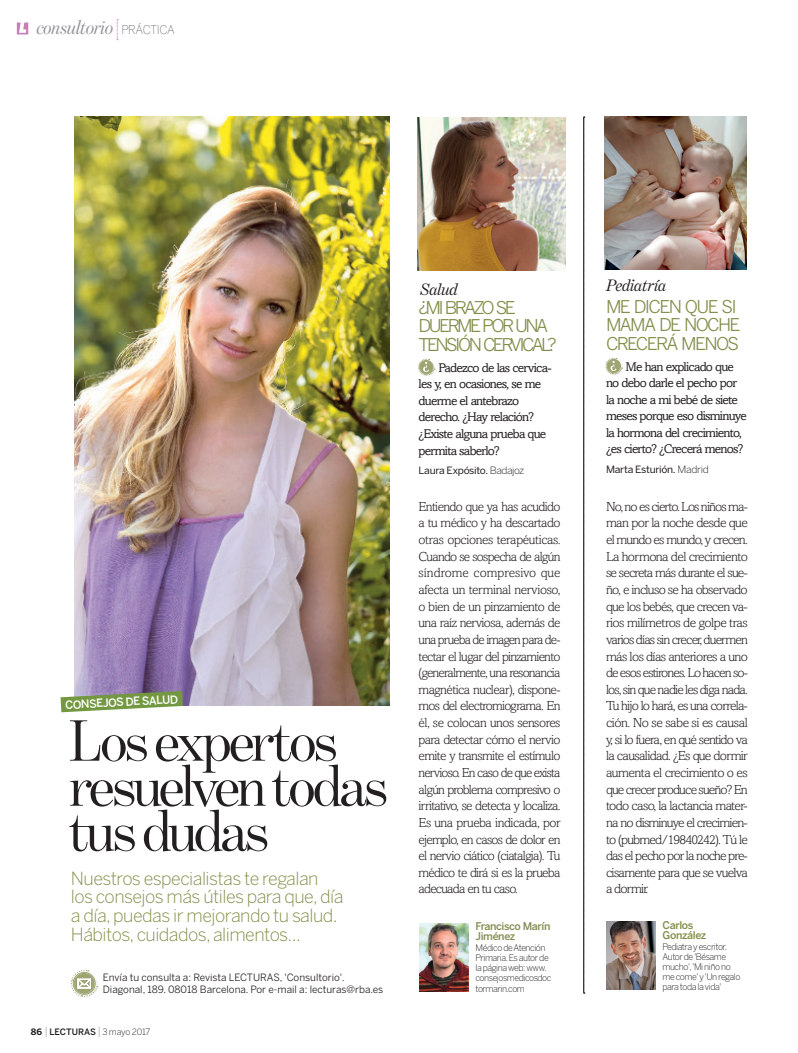
<style>
.page{position:relative;width:798px;height:1053px;background:#fff}
.page>*{position:absolute;margin:0;border:0;box-sizing:border-box;transform-origin:0 0}
.t1{font:58.88px/45px "Benton Modern Roman Disp";letter-spacing:-.04em;color:#231f20}
.t2{font:20px "Benton Modern Italic Disp";letter-spacing:-.015em;color:#939598}
.t3{font:300 18px/18.8px "Benton Sans";letter-spacing:-.03em;color:#848e4a}
.NUEVO_TEXTO_AMASIS_R{font:17.5px/18.8px "Benton Gothic";letter-spacing:-.145em;color:#848e4a}
.NUEVO_TEXTO_AMASIS_R-2{font:17.5px/18.8px "Benton Gothic";letter-spacing:-.095em;color:#848e4a}
.t4{font:italic 16.75px "Benton Modern One";letter-spacing:-.025em;color:#231f20}
.NUEVO_TEXTO_AMASIS_R-3{font:300 13.12px/16.6px "Amasis MT Std";letter-spacing:-.055em;color:#231f20;text-align:justify}
._2_5{font:300 13.12px/16.6px "Amasis MT Std";letter-spacing:-.06em;color:#231f20;text-align:justify}
.NUEVO_TEXTO_AMASIS_R-4{font:12.62px/16.5px "Amasis";letter-spacing:-.06em;color:#231f20}
.t5{font:500 11.25px "Benton Sans";color:#fff}
.solidaridadNombreE{font:500 10.62px/10px "Benton Sans";letter-spacing:-.035em;color:#858d52}
.solidaridadNombreE-2{font:500 10.62px/10px "Benton Sans";letter-spacing:-.035em;color:#848e4a}
.t6{font:10px/12.5px "Benton Sans";color:#231f20}
.NUEVO_TEXTO_AMASIS_R-5{font:10px "Benton Sans";letter-spacing:-.03em;color:#231f20}
.SolidaridadCargoEx{font:300 9px/10px "Benton Sans";letter-spacing:-.05em;color:#231f20}
.t7{font:300 8.75px "Benton Sans";letter-spacing:-.03em;color:#231f20}
.s1{font-family:"Benton Sans";font-weight:100;font-size:11.88px;color:#231f20}
.s2{font-weight:700}
.s3{font-weight:100;font-size:13.75px}
.s4{font-weight:500}
.s5{font-weight:300}
</style>
<div class="page">
<img style="left:74px;top:116px;width:315px;height:589px">
<svg style="left:17px;top:22px;width:11px;height:12px"></svg>
<svg style="left:117px;top:19px;width:1px;height:21px"></svg>
<svg style="left:71px;top:970px;width:27px;height:27px"></svg>
<svg style="left:61px;top:691px;width:122px;height:21px;background:#8fa76f"></svg>
<svg style="left:583px;top:117px;width:1px;height:876px"></svg>
<div style="left:417px;top:358px;width:21px;height:21px;background:#231f20;opacity:.1"></div>
<svg style="left:418px;top:358px;width:17px;height:17px"></svg>
<img style="left:419px;top:923px;width:49px;height:68px">
<img style="left:417px;top:117px;width:148px;height:153px">
<div style="left:604px;top:357px;width:22px;height:21px;background:#231f20;opacity:.1"></div>
<svg style="left:605px;top:357px;width:17px;height:17px"></svg>
<img style="left:606px;top:921px;width:49px;height:68px">
<img style="left:604px;top:117px;width:142px;height:152px">
<p class="t2" style="left:37px;top:16px;width:139px">consultorio <span class="s1">PRÁCTICA</span></p>
<p class="t5" style="left:65px;top:698px;width:114px;rotate:-3deg">CONSEJOS DE SALUD</p>
<p class="t1" style="left:69px;top:718px;width:320px">Los expertos resuelven todas tus dudas</p>
<p class="t3" style="left:71px;top:868px;width:274px">Nuestros especialistas te regalan los consejos más útiles para que, día a día, puedas ir mejorando tu salud.<br>Hábitos, cuidados, alimentos...</p>
<p class="t6" style="left:103px;top:970px;width:282px">Envía tu consulta a: Revista LECTURAS, 'Consultorio'.<br>Diagonal, 189. 08018 Barcelona. Por e-mail a: lecturas@rba.es</p>
<p class="t7" style="left:31px;top:1026px;width:121px"><span class="s2">86</span> <span class="s3">I</span> <span class="s4">LECTURAS</span> <span class="s3">I</span> 3 mayo 2017</p>
<p class="t4" style="left:420px;top:280px;width:39px">Salud</p>
<p class="NUEVO_TEXTO_AMASIS_R" style="left:418px;top:297px;width:139px">¿MIBRAZO SE<br>DUERME POR UNA<br>TENSIÓN CERVICAL?</p>
<p class="NUEVO_TEXTO_AMASIS_R-4" style="left:418px;top:359px;width:134px;text-indent:20px">Padezco de las cervica&shy;les y, en ocasiones, se me duerme el antebrazo derecho. ¿Hay relación? ¿Existe alguna prueba que permita saberlo?</p>
<p class="NUEVO_TEXTO_AMASIS_R-5" style="left:418px;top:464px;width:107px">Laura Expósito. <span class="s5">Badajoz</span></p>
<p class="NUEVO_TEXTO_AMASIS_R-3" style="left:418px;top:498px;width:143px">Entiendo que ya has acudido a tu médico y ha descartado otras opciones terapéuticas.<br>Cuando se sospecha de algún síndrome compresivo que afecta un terminal nervioso, o bien de un pinzamiento de una raíz nerviosa, además de una prueba de imagen para de&shy;tectar el lugar del pinzamiento (generalmente, una resonancia magnética nuclear), dispone&shy;mos del electromiograma. En él, se colocan unos sensores para detectar cómo el nervio emite y transmite el estímulo nervioso. En caso de que exista algún problema compresivo o irritativo, se detecta y localiza.<br>Es una prueba indicada, por ejemplo, en casos de dolor en el nervio ciático (ciatalgia). Tu médico te dirá si es la prueba adecuada en tu caso.</p>
<p class="solidaridadNombreE" style="left:475px;top:921px;width:76px">Francisco Marín<br>Jiménez</p>
<p class="SolidaridadCargoEx" style="left:475px;top:943px;width:77px">Médico de Atención<br>Primaria. Es autor de la página web: www. consejosmedicosdoc tormarin.com</p>
<p class="t4" style="left:605px;top:276px;width:62px">Pediatría</p>
<p class="NUEVO_TEXTO_AMASIS_R-2" style="left:605px;top:296px;width:136px">ME DICEN QUE SI<br>MAMA DE NOCHE<br>CRECERÁ MENOS</p>
<p class="NUEVO_TEXTO_AMASIS_R-4" style="left:605px;top:358px;width:142px;text-indent:19px">Me han explicado que no debo darle el pecho por la noche a mi bebé de siete meses porque eso disminuye la hormona del crecimiento, ¿es cierto? ¿Crecerá menos?</p>
<p class="NUEVO_TEXTO_AMASIS_R-5" style="left:605px;top:463px;width:104px">Marta Esturión. <span class="s5">Madrid</span></p>
<p class="_2_5" style="left:605px;top:498px;width:143px">No, no es cierto. Los niños ma&shy;man por la noche desde que el mundo es mundo, y crecen.</p>
<p class="_2_5" style="left:605px;top:548px;width:143px">La hormona del crecimiento se secreta más durante el sue&shy;ño, e incluso se ha observado que los bebés, que crecen va&shy;rios milímetros de golpe tras varios días sin crecer, duermen más los días anteriores a uno de esos estirones. Lo hacen so&shy;los, sin que nadie les diga nada.<br>Tu hijo lo hará, es una correla&shy;ción. No se sabe si es causal y, si lo fuera, en qué sentido va la causalidad. ¿Es que dormir aumenta el crecimiento o es que crecer produce sueño? En todo caso, la lactancia mater&shy;na no disminuye el crecimien&shy;to (pubmed/19840242). Tú le das el pecho por la noche pre&shy;cisamente para que se vuelva a dormir.</p>
<p class="solidaridadNombreE-2" style="left:662px;top:919px;width:45px">Carlos<br>González</p>
<p class="SolidaridadCargoEx" style="left:662px;top:941px;width:79px">Pediatra y escritor.<br>Autor de 'Bésame mucho', 'Mi niño no me come' y 'Un regalo para toda la vida'</p>
</div>
